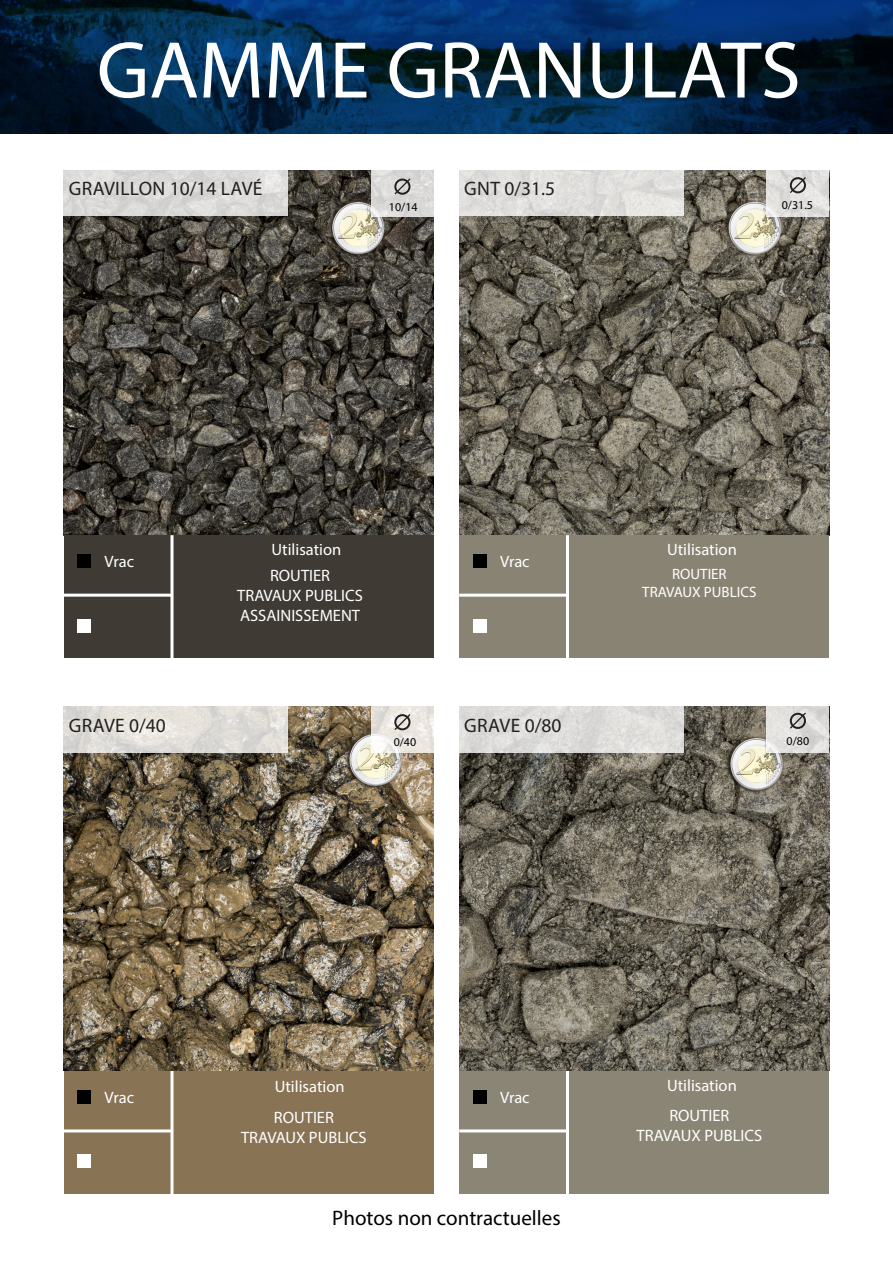
<style>
.page{position:relative;width:893px;height:1263px;background:#fff}
.page>*{position:absolute;margin:0;border:0;box-sizing:border-box;transform-origin:0 0}
.t1{font:81.3px "Myriad Pro";color:#fff}
.t2{font:21px "Myriad Pro";color:#000}
.t3{font:19.5px "Myriad Pro";letter-spacing:.02em;color:#231f20}
.t4{font:16.5px "Myriad Pro";color:#fff}
.t5{font:15px "Myriad Pro";color:#fff}
.t6{font:12px "Myriad Pro";color:#000}
</style>
<div class="page">
<svg style="left:0;top:0;width:893px;height:134px;background:#03274a"></svg>
<img style="left:64px;top:170px;width:370px;height:365px">
<img style="left:64px;top:706px;width:370px;height:365px">
<img style="left:459px;top:170px;width:370px;height:365px">
<img style="left:459px;top:706px;width:370px;height:365px">
<div style="left:64px;top:535px;width:370px;height:122px;background:#3f3b34"></div>
<div style="left:459px;top:535px;width:370px;height:122px;background:#898373"></div>
<div style="left:64px;top:1071px;width:370px;height:122px;background:#897355"></div>
<div style="left:459px;top:1071px;width:370px;height:122px;background:#8b8575"></div>
<hr style="left:171px;top:535px;width:3px;height:128px;background:#fff">
<hr style="left:566px;top:535px;width:3px;height:128px;background:#fff">
<hr style="left:171px;top:1071px;width:3px;height:128px;background:#fff">
<hr style="left:566px;top:1071px;width:3px;height:128px;background:#fff">
<hr style="left:64px;top:594px;width:108px;height:3px;background:#fff">
<hr style="left:459px;top:594px;width:108px;height:3px;background:#fff">
<hr style="left:64px;top:1129px;width:108px;height:3px;background:#fff">
<hr style="left:459px;top:1129px;width:108px;height:3px;background:#fff">
<div style="left:77px;top:555px;width:14px;height:13px;background:#000"></div>
<div style="left:473px;top:555px;width:13px;height:13px;background:#000"></div>
<div style="left:77px;top:1090px;width:14px;height:14px;background:#000"></div>
<div style="left:473px;top:1090px;width:13px;height:14px;background:#000"></div>
<div style="left:77px;top:619px;width:14px;height:13px;background:#fff"></div>
<div style="left:473px;top:619px;width:13px;height:13px;background:#fff"></div>
<div style="left:77px;top:1155px;width:14px;height:13px;background:#fff"></div>
<div style="left:473px;top:1155px;width:13px;height:13px;background:#fff"></div>
<svg style="left:63px;top:170px;width:225px;height:45px;background:#d9d9d7"></svg>
<svg style="left:63px;top:706px;width:225px;height:46px;background:#e1ded9"></svg>
<svg style="left:459px;top:170px;width:225px;height:45px;background:#dfdedc"></svg>
<svg style="left:459px;top:706px;width:225px;height:46px;background:#dddcd9"></svg>
<svg style="left:371px;top:706px;width:63px;height:46px;fill:#ece7df"></svg>
<svg style="left:371px;top:170px;width:63px;height:46px;background:#dad9d8"></svg>
<svg style="left:767px;top:706px;width:62px;height:46px;background:#e0dedc"></svg>
<svg style="left:767px;top:170px;width:62px;height:46px;background:#e0dfdc"></svg>
<svg style="left:788px;top:176px;width:19px;height:18px"></svg>
<svg style="left:788px;top:711px;width:19px;height:19px"></svg>
<svg style="left:393px;top:177px;width:19px;height:19px"></svg>
<svg style="left:393px;top:713px;width:19px;height:18px"></svg>
<p class="t1" style="left:97px;top:20px;width:705px">GAMME GRANULATS</p>
<p class="t3" style="left:69px;top:177px;width:195px">GRAVILLON 10/14 LAVÉ</p>
<p class="t6" style="left:389px;top:199px;width:30px">10/14</p>
<p class="t3" style="left:464px;top:177px;width:92px">GNT 0/31.5</p>
<p class="t6" style="left:782px;top:198px;width:33px">0/31.5</p>
<p class="t4" style="left:272px;top:539px;width:71px">Utilisation</p>
<p class="t4" style="left:667px;top:539px;width:71px">Utilisation</p>
<p class="t4" style="left:105px;top:551px;width:31px">Vrac</p>
<p class="t4" style="left:500px;top:551px;width:31px">Vrac</p>
<p class="t5" style="left:672px;top:565px;width:56px">ROUTIER</p>
<p class="t5" style="left:642px;top:583px;width:116px">TRAVAUX PUBLICS</p>
<p class="t4" style="left:270px;top:565px;width:62px">ROUTIER</p>
<p class="t4" style="left:237px;top:585px;width:127px">TRAVAUX PUBLICS</p>
<p class="t4" style="left:240px;top:605px;width:122px">ASSAINISSEMENT</p>
<p class="t3" style="left:69px;top:714px;width:99px">GRAVE 0/40</p>
<p class="t6" style="left:394px;top:735px;width:24px">0/40</p>
<p class="t3" style="left:464px;top:714px;width:99px">GRAVE 0/80</p>
<p class="t6" style="left:787px;top:733px;width:24px">0/80</p>
<p class="t4" style="left:275px;top:1076px;width:71px">Utilisation</p>
<p class="t4" style="left:274px;top:1107px;width:62px">ROUTIER</p>
<p class="t4" style="left:241px;top:1127px;width:127px">TRAVAUX PUBLICS</p>
<p class="t4" style="left:105px;top:1087px;width:31px">Vrac</p>
<p class="t4" style="left:500px;top:1087px;width:31px">Vrac</p>
<p class="t2" style="left:332px;top:1205px;width:230px">Photos non contractuelles</p>
<p class="t4" style="left:667px;top:1075px;width:71px">Utilisation</p>
<p class="t4" style="left:669px;top:1105px;width:62px">ROUTIER</p>
<p class="t4" style="left:636px;top:1125px;width:127px">TRAVAUX PUBLICS</p>
</div>
